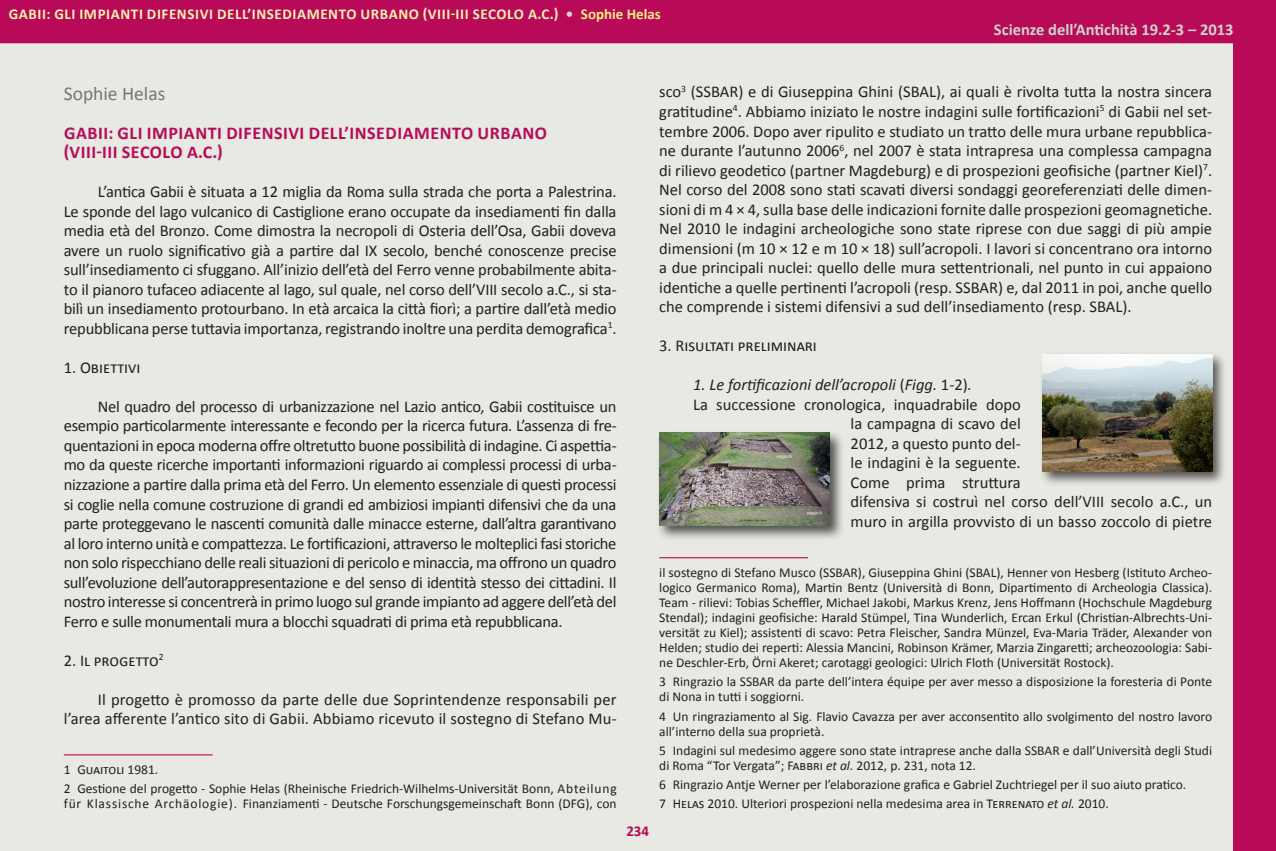
<style>
.page{position:relative;width:1276px;height:851px;background:#fff}
.page>*{position:absolute;margin:0;border:0;box-sizing:border-box;transform-origin:0 0}
.Autore{font:19.5px "Calibri";color:#757679}
.Titolo{font:700 18px/19.5px "Calibri";letter-spacing:.03em;color:#b80a58}
.Normale{font:16.5px/19.5px "Calibri";color:#231f20;text-align:justify}
._1{font:16.5px "Calibri";color:#231f20}
.Normale-2{font:italic 16.5px "Calibri";color:#231f20}
.t1{font:700 16.5px "Calibri";color:#d3d4ca}
.t2{font:700 15px "Calibri";letter-spacing:.04em;color:#fff2ad}
.t3{font:700 15px "Calibri";color:#b80a58}
.Note{font:13.5px/15px "Calibri";color:#231f20}
.s1{color:#d3d4ca}
.s2{color:#ffec82}
.s3{font-style:normal}
.s4{font-style:italic}
</style>
<div class="page">
<div style="left:0;top:0;width:1276px;height:850px;background:#e7e9e2"></div>
<div style="left:1233px;top:0;width:43px;height:850px;background:#b80a58"></div>
<div style="left:0;top:0;width:1233px;height:43px;background:#b80a58"></div>
<hr style="left:64px;top:754px;width:149px;height:1px;background:#b80a58">
<hr style="left:659px;top:557px;width:149px;height:1px;background:#b80a58">
<div style="left:1039px;top:351px;width:188px;height:135px;background:#231f20;opacity:.75"></div>
<img style="left:1042px;top:354px;width:170px;height:117px">
<div style="left:656px;top:430px;width:188px;height:110px;background:#231f20;opacity:.75"></div>
<img style="left:659px;top:433px;width:170px;height:92px">
<p class="t2" style="left:9px;top:4px;width:653px">GABII: GLI IMPIANTI DIFENSIVI DELL’INSEDIAMENTO URBANO (VIII-III SECOLO A.C.) <span class="s1">•</span> <span class="s2">Sophie Helas</span></p>
<p class="t1" style="left:994px;top:18px;width:241px">Scienze dell’Antichità 19.2-3 – 2013</p>
<p class="Autore" style="left:64px;top:81px;width:103px">Sophie Helas</p>
<p class="Titolo" style="left:64px;top:123px;width:485px">GABII: GLI IMPIANTI DIFENSIVI DELL’INSEDIAMENTO URBANO (VIII-III SECOLO A.C.)</p>
<p class="Normale" style="left:64px;top:182px;width:554px;text-indent:34px">L’antica Gabii è situata a 12 miglia da Roma sulla strada che porta a Palestrina.<br>Le sponde del lago vulcanico di Castiglione erano occupate da insediamenti fin dalla media età del Bronzo. Come dimostra la necropoli di Osteria dell’Osa, Gabii doveva avere un ruolo significativo già a partire dal IX secolo, benché conoscenze precise sull’insediamento ci sfuggano. All’inizio dell’età del Ferro venne probabilmente abita&shy;to il pianoro tufaceo adiacente al lago, sul quale, nel corso dell’VIII secolo a.C., si sta&shy;bilì un insediamento protourbano. In età arcaica la città fiorì; a partire dall’età medio repubblicana perse tuttavia importanza, registrando inoltre una perdita demografica<sup>1</sup>.</p>
<p class="_1" style="left:64px;top:357px;width:78px">1. Obiettivi</p>
<p class="Normale" style="left:64px;top:396px;width:554px;text-indent:34px">Nel quadro del processo di urbanizzazione nel Lazio antico, Gabii costituisce un esempio particolarmente interessante e fecondo per la ricerca futura. L’assenza di fre&shy;quentazioni in epoca moderna offre oltretutto buone possibilità di indagine. Ci aspettia&shy;mo da queste ricerche importanti informazioni riguardo ai complessi processi di urba&shy;nizzazione a partire dalla prima età del Ferro. Un elemento essenziale di questi processi si coglie nella comune costruzione di grandi ed ambiziosi impianti difensivi che da una parte proteggevano le nascenti comunità dalle minacce esterne, dall’altra garantivano al loro interno unità e compattezza. Le fortificazioni, attraverso le molteplici fasi storiche non solo rispecchiano delle reali situazioni di pericolo e minaccia, ma offrono un quadro sull’evoluzione dell’autorappresentazione e del senso di identità stesso dei cittadini. Il nostro interesse si concentrerà in primo luogo sul grande impianto ad aggere dell’età del Ferro e sulle monumentali mura a blocchi squadrati di prima età repubblicana.</p>
<p class="_1" style="left:64px;top:649px;width:101px">2. Il progetto<sup>2</sup></p>
<p class="Normale" style="left:64px;top:689px;width:554px;text-align:right">Il progetto è promosso da parte delle due Soprintendenze responsabili per l’area afferente l’antico sito di Gabii. Abbiamo ricevuto il sostegno di Stefano Mu-</p>
<p class="Note" style="left:64px;top:762px;width:96px">1 Guaitoli 1981.</p>
<p class="Note" style="left:64px;top:781px;width:554px">2 Gestione del progetto - Sophie Helas (Rheinische Friedrich-Wilhelms-Universität Bonn, Abteilung für Klassische Archäologie). Finanziamenti - Deutsche Forschungsgemeinschaft Bonn (DFG), con</p>
<p class="t3" style="left:626px;top:821px;width:24px">234</p>
<p class="Normale" style="left:659px;top:82px;width:554px">sco<sup>3</sup> (SSBAR) e di Giuseppina Ghini (SBAL), ai quali è rivolta tutta la nostra sincera gratitudine<sup>4</sup>. Abbiamo iniziato le nostre indagini sulle fortificazioni<sup>5</sup> di Gabii nel set&shy;tembre 2006. Dopo aver ripulito e studiato un tratto delle mura urbane repubblica&shy;ne durante l’autunno 2006<sup>6</sup>, nel 2007 è stata intrapresa una complessa campagna di rilievo geodetico (partner Magdeburg) e di prospezioni geofisiche (partner Kiel)<sup>7</sup>.<br>Nel corso del 2008 sono stati scavati diversi sondaggi georeferenziati delle dimen&shy;sioni di m 4 × 4, sulla base delle indicazioni fornite dalle prospezioni geomagnetiche.<br>Nel 2010 le indagini archeologiche sono state riprese con due saggi di più ampie dimensioni (m 10 × 12 e m 10 × 18) sull’acropoli. I lavori si concentrano ora intorno a due principali nuclei: quello delle mura settentrionali, nel punto in cui appaiono identiche a quelle pertinenti l’acropoli (resp. SSBAR) e, dal 2011 in poi, anche quello che comprende i sistemi difensivi a sud dell’insediamento (resp. SBAL).</p>
<p class="_1" style="left:659px;top:335px;width:159px">3. Risultati preliminari</p>
<p class="Normale-2" style="left:693px;top:373px;width:280px">1. Le fortificazioni dell’acropoli <span class="s3">(</span>Figg. <span class="s3">1-2)</span>.</p>
<p class="Normale" style="left:850px;top:394px;width:363px;text-align:left;text-indent:-157px">La successione cronologica, inquadrabile dopo<br>la campagna di scavo del<br>2012, a questo punto del-<br>le indagini è la seguente.<br>Come prima struttura<br>difensiva si costruì nel corso dell’VIII secolo a.C., un muro in argilla provvisto di un basso zoccolo di pietre</p>
<p class="Note" style="left:659px;top:565px;width:554px;text-align:justify">il sostegno di Stefano Musco (SSBAR), Giuseppina Ghini (SBAL), Henner von Hesberg (Istituto Archeo&shy;logico Germanico Roma), Martin Bentz (Università di Bonn, Dipartimento di Archeologia Classica).<br>Team - rilievi: Tobias Scheffler, Michael Jakobi, Markus Krenz, Jens Hoffmann (Hochschule Magdeburg Stendal); indagini geofisiche: Harald Stümpel, Tina Wunderlich, Ercan Erkul (Christian-Albrechts-Uni&shy;versität zu Kiel); assistenti di scavo: Petra Fleischer, Sandra Münzel, Eva-Maria Träder, Alexander von Helden; studio dei reperti: Alessia Mancini, Robinson Krämer, Marzia Zingaretti; archeozoologia: Sabi&shy;ne Deschler-Erb, Örni Akeret; carotaggi geologici: Ulrich Floth (Universität Rostock).</p>
<p class="Note" style="left:659px;top:674px;width:554px">3 Ringrazio la SSBAR da parte dell’intera équipe per aver messo a disposizione la foresteria di Ponte di Nona in tutti i soggiorni.</p>
<p class="Note" style="left:659px;top:708px;width:554px">4 Un ringraziamento al Sig. Flavio Cavazza per aver acconsentito allo svolgimento del nostro lavoro all’interno della sua proprietà.</p>
<p class="Note" style="left:659px;top:742px;width:554px">5 Indagini sul medesimo aggere sono state intraprese anche dalla SSBAR e dall’Università degli Studi di Roma “Tor Vergataˮ; Fabbri <span class="s4">et al.</span> 2012, p. 231, nota 12.</p>
<p class="Note" style="left:659px;top:777px;width:528px">6 Ringrazio Antje Werner per l’elaborazione grafica e Gabriel Zuchtriegel per il suo aiuto pratico.</p>
<p class="Note" style="left:659px;top:796px;width:451px">7 Helas 2010. Ulteriori prospezioni nella medesima area in Terrenato <span class="s4">et al.</span> 2010.</p>
</div>
